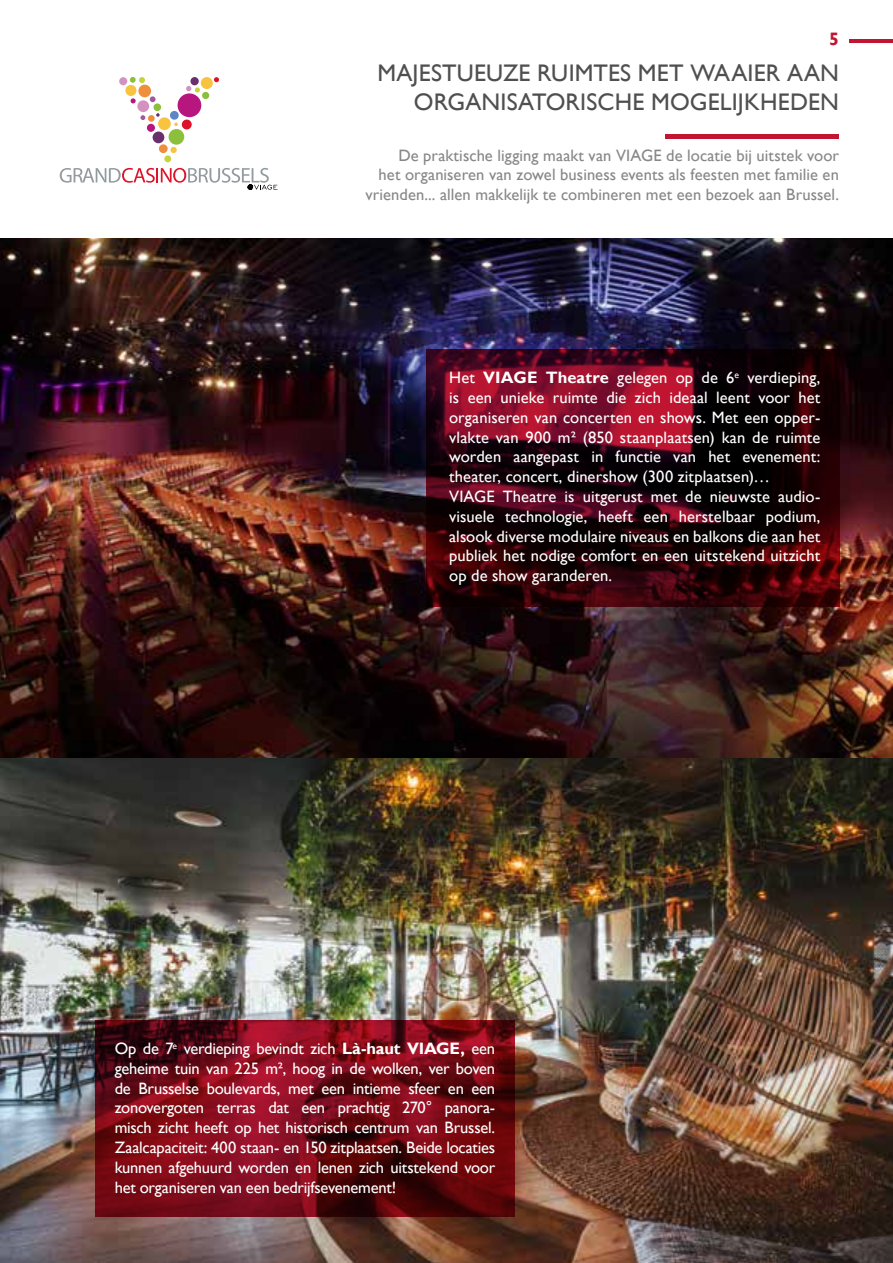
<style>
.page{position:relative;width:893px;height:1263px;background:#fff}
.page>*{position:absolute;margin:0;border:0;box-sizing:border-box;transform-origin:0 0}
.t1{font:24px "Gill Sans";letter-spacing:.005em;color:#504f4f}
.t2{font:700 18px "Gill Sans";color:#c01632}
.t3{font:16.5px/19.8px "Gill Sans";color:#fff}
.t4{font:16.5px/19.8px "Gill Sans";letter-spacing:.005em;color:#878787;text-align:right}
.s1{font-weight:700}
</style>
<div class="page">
<img style="left:0;top:238px;width:893px;height:1025px">
<svg style="left:426px;top:350px;width:414px;height:257px;background:#37040f"></svg>
<svg style="left:95px;top:1020px;width:420px;height:197px;background:#6d0a15"></svg>
<hr style="left:665px;top:134px;width:174px;height:4px;background:#c01632">
<hr style="left:850px;top:39px;width:43px;height:4px;background:#c01632">
<svg style="left:60px;top:168px;width:217px;height:22px"></svg>
<div style="left:178px;top:93px;width:23px;height:24px;background:#b6167e;border-radius:50%"></div>
<div style="left:119px;top:77px;width:8px;height:8px;background:#d492c0;border-radius:50%"></div>
<svg style="left:130px;top:77px;width:15px;height:6px"></svg>
<div style="left:125px;top:85px;width:11px;height:11px;background:#f8c33e;border-radius:50%"></div>
<div style="left:138px;top:85px;width:13px;height:12px;background:#ee8f3d;border-radius:50%"></div>
<div style="left:137px;top:100px;width:12px;height:12px;background:#d492c0;border-radius:50%"></div>
<svg style="left:131px;top:98px;width:5px;height:5px"></svg>
<svg style="left:150px;top:96px;width:6px;height:6px"></svg>
<div style="left:153px;top:103px;width:8px;height:8px;background:#8cbf3c;border-radius:50%"></div>
<svg style="left:156px;top:113px;width:4px;height:4px"></svg>
<div style="left:148px;top:115px;width:7px;height:7px;background:#ee8f3d;border-radius:50%"></div>
<svg style="left:140px;top:115px;width:5px;height:5px"></svg>
<div style="left:158px;top:117px;width:13px;height:13px;background:#f8c33e;border-radius:50%"></div>
<div style="left:147px;top:124px;width:8px;height:8px;background:#b6167e;border-radius:50%"></div>
<div style="left:153px;top:132px;width:11px;height:11px;background:#68316c;border-radius:50%"></div>
<div style="left:159px;top:144px;width:9px;height:9px;background:#ee8f3d;border-radius:50%"></div>
<svg style="left:171px;top:147px;width:6px;height:6px"></svg>
<div style="left:164px;top:155px;width:7px;height:7px;background:#c5d43b;border-radius:50%"></div>
<svg style="left:174px;top:123px;width:4px;height:3px"></svg>
<div style="left:170px;top:111px;width:9px;height:9px;background:#5d86c5;border-radius:50%"></div>
<div style="left:182px;top:120px;width:10px;height:9px;background:#dd1329;border-radius:50%"></div>
<svg style="left:186px;top:86px;width:14px;height:7px"></svg>
<div style="left:202px;top:92px;width:7px;height:7px;background:#8cbf3c;border-radius:50%"></div>
<div style="left:201px;top:77px;width:12px;height:12px;background:#f8c33e;border-radius:50%"></div>
<div style="left:190px;top:77px;width:9px;height:8px;background:#68316c;border-radius:50%"></div>
<svg style="left:214px;top:77px;width:5px;height:5px"></svg>
<div style="left:169px;top:129px;width:15px;height:16px;background:#8cbf3c;border-radius:50%"></div>
<p class="t2" style="left:829px;top:28px;width:11px">5</p>
<h1 class="t1" style="left:378px;top:59px;width:32px">MAJEST</h1>
<h1 class="t1" style="left:457px;top:59px;width:151px">UEUZE RUIMTES</h1>
<h1 class="t1" style="left:638px;top:59px;width:91px">MET WAAIER</h1>
<h1 class="t1" style="left:787px;top:59px;width:18px">AAN</h1>
<h1 class="t1" style="left:414px;top:88px;width:67px">ORGANISATORISCHE</h1>
<h1 class="t1" style="left:651px;top:88px;width:71px">MOGELIJKHEDEN</h1>
<p class="t4" style="left:366px;top:145px;width:475px">De praktische ligging maakt van VIAGE de locatie bij uitstek voor<br>het organiseren van zowel business events als feesten met familie en vrienden... allen makkelijk te combineren met een bezoek aan Brussel.</p>
<p class="t3" style="left:449px;top:368px;width:373px">Het <span class="s1">VIAGE Theatre</span> gelegen op de 6<sup>e</sup> verdieping, is een unieke ruimte die zich ideaal leent voor het organiseren van concerten en shows. Met een opper&shy;vlakte van 900 m² (850 staanplaatsen) kan de ruimte worden aangepast in functie van het evenement: theater, concert, dinershow (300 zitplaatsen)…<br>VIAGE Theatre is uitgerust met de nieuwste audio&shy;visuele technologie, heeft een herstelbaar podium, alsook diverse modulaire niveaus en balkons die aan het publiek het nodige comfort en een uitstekend uitzicht op de show garanderen.</p>
<p class="t3" style="left:115px;top:1039px;width:382px;text-align:justify">Op de 7<sup>e</sup> verdieping bevindt zich <span class="s1">Là-haut VIAGE,</span> een geheime tuin van 225 m², hoog in de wolken, ver boven de Brusselse boulevards, met een intieme sfeer en een zonovergoten terras dat een prachtig 270° panora&shy;misch zicht heeft op het historisch centrum van Brussel.<br>Zaalcapaciteit: 400 staan- en 150 zitplaatsen. Beide locaties kunnen afgehuurd worden en lenen zich uitstekend voor het organiseren van een bedrijfsevenement!</p>
</div>
